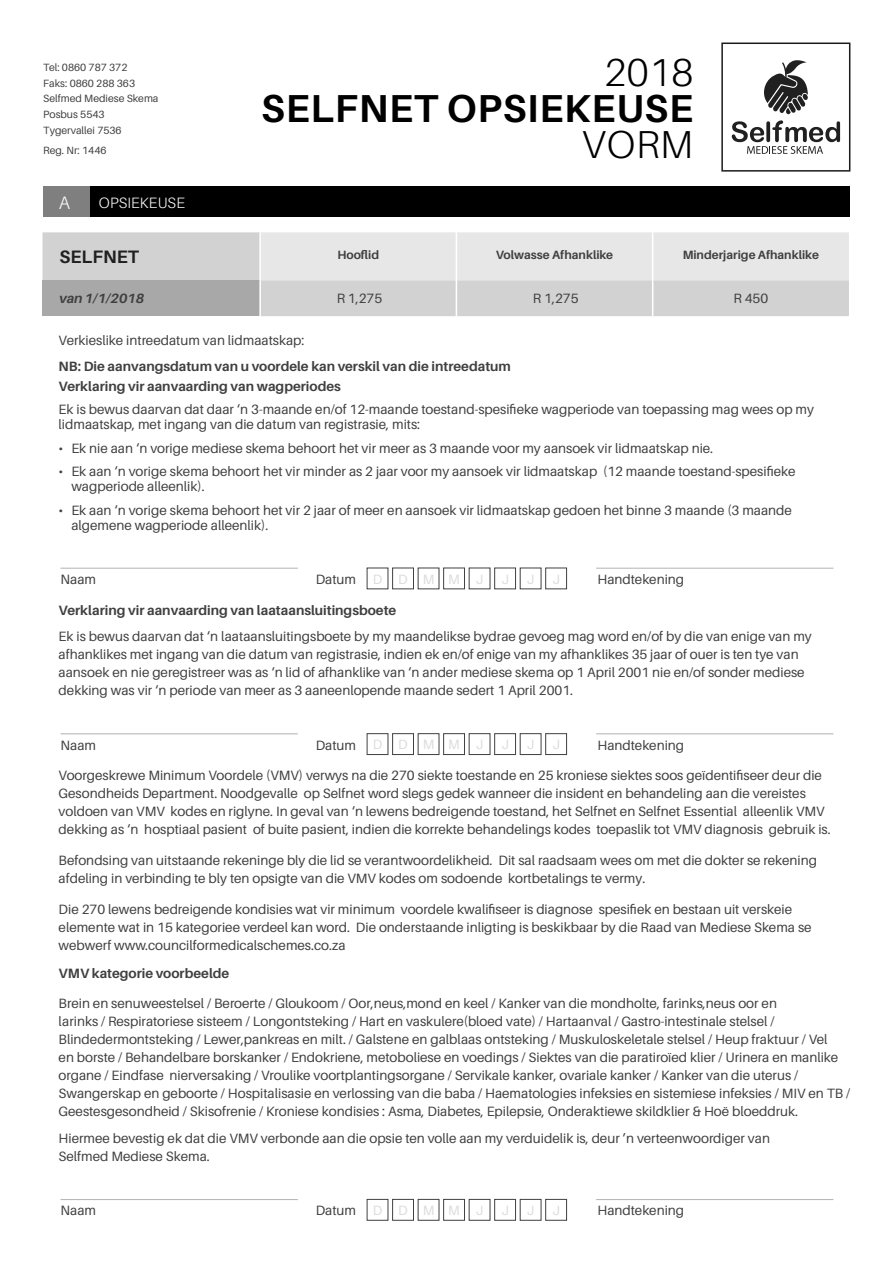
<style>
.page{position:relative;width:893px;height:1263px;background:#fff}
.page>*{position:absolute;margin:0;border:0;box-sizing:border-box;transform-origin:0 0}
.t1{font:700 39px "Aileron";letter-spacing:.02em;color:#000}
.titles{font:300 39px "Aileron";letter-spacing:.015em;color:#000}
.t2{font:700 18px "Aileron";color:#202020}
.titles-2{font:300 18px "Aileron";color:#fff}
.titles-3{font:300 15px "Aileron";letter-spacing:.01em;color:#fff}
.Text{font:13.5px/18px "Aileron";color:#404040}
.Text-2{font:700 13.5px "Aileron";color:#404040}
.Text-3{font:13.5px "Aileron";color:#dcdcdc}
.t3{font:italic 700 13.5px "Aileron";color:#404040}
.t4{font:700 12px "Aileron";color:#404040}
.t5{font:10.5px "Aileron";color:#404040}
</style>
<div class="page">
<div style="left:721px;top:43px;width:129px;height:129px;border:2px solid #1b1b1b"></div>
<div style="left:43px;top:232px;width:806px;height:84px;background:#d2d2d2"></div>
<div style="left:261px;top:232px;width:588px;height:48px;background:#e7e7e7"></div>
<div style="left:43px;top:280px;width:217px;height:36px;background:#a8a8a8"></div>
<hr style="left:259px;top:232px;width:2px;height:48px;background:#fff">
<hr style="left:259px;top:280px;width:2px;height:36px;background:#fff">
<hr style="left:456px;top:280px;width:1px;height:36px;background:#fff">
<hr style="left:456px;top:232px;width:1px;height:48px;background:#fff">
<hr style="left:652px;top:232px;width:1px;height:48px;background:#fff">
<hr style="left:652px;top:280px;width:1px;height:36px;background:#fff">
<svg style="left:732px;top:60px;width:108px;height:94px"></svg>
<div style="left:90px;top:187px;width:760px;height:30px;background:#000"></div>
<div style="left:43px;top:187px;width:47px;height:30px;background:#7f7f7f"></div>
<hr style="left:61px;top:568px;width:237px;height:1px;background:#b2b2b2">
<hr style="left:596px;top:568px;width:237px;height:1px;background:#b2b2b2">
<div style="left:392px;top:568px;width:22px;height:21px;border:1px solid #404040"></div>
<div style="left:443px;top:568px;width:22px;height:21px;border:1px solid #404040"></div>
<div style="left:494px;top:568px;width:22px;height:21px;border:1px solid #404040"></div>
<div style="left:545px;top:568px;width:22px;height:21px;border:1px solid #404040"></div>
<hr style="left:61px;top:733px;width:237px;height:1px;background:#b2b2b2">
<hr style="left:596px;top:733px;width:237px;height:1px;background:#b2b2b2">
<div style="left:367px;top:733px;width:21px;height:22px;border:1px solid #404040"></div>
<div style="left:392px;top:733px;width:22px;height:22px;border:1px solid #404040"></div>
<div style="left:418px;top:733px;width:21px;height:22px;border:1px solid #404040"></div>
<div style="left:443px;top:733px;width:22px;height:22px;border:1px solid #404040"></div>
<div style="left:469px;top:733px;width:21px;height:22px;border:1px solid #404040"></div>
<div style="left:494px;top:733px;width:22px;height:22px;border:1px solid #404040"></div>
<div style="left:520px;top:733px;width:21px;height:22px;border:1px solid #404040"></div>
<div style="left:545px;top:733px;width:22px;height:22px;border:1px solid #404040"></div>
<hr style="left:61px;top:1199px;width:237px;height:1px;background:#b2b2b2">
<hr style="left:596px;top:1199px;width:237px;height:1px;background:#b2b2b2">
<div style="left:367px;top:1199px;width:21px;height:21px;border:1px solid #404040"></div>
<div style="left:392px;top:1199px;width:22px;height:21px;border:1px solid #404040"></div>
<div style="left:418px;top:1199px;width:21px;height:21px;border:1px solid #404040"></div>
<div style="left:443px;top:1199px;width:22px;height:21px;border:1px solid #404040"></div>
<div style="left:494px;top:1199px;width:22px;height:21px;border:1px solid #404040"></div>
<div style="left:545px;top:1199px;width:22px;height:21px;border:1px solid #404040"></div>
<p class="t5" style="left:43px;top:61px;width:86px">Tel: 0860 787 372</p>
<p class="t5" style="left:43px;top:77px;width:93px">Faks: 0860 288 363</p>
<p class="t5" style="left:43px;top:93px;width:117px">Selfmed Mediese Skema</p>
<p class="t5" style="left:43px;top:109px;width:63px">Posbus 5543</p>
<p class="t5" style="left:43px;top:124px;width:80px">Tygervallei 7536</p>
<p class="t5" style="left:43px;top:144px;width:65px">Reg. Nr: 1446</p>
<p class="titles-2" style="left:59px;top:193px;width:13px">A</p>
<p class="titles-3" style="left:99px;top:194px;width:88px">OPSIEKEUSE</p>
<p class="titles" style="left:604px;top:51px;width:90px">2018</p>
<p class="t1" style="left:261px;top:87px;width:433px">SELFNET OPSIEKEUSE</p>
<p class="titles" style="left:582px;top:123px;width:113px">VORM</p>
<p class="t2" style="left:60px;top:247px;width:81px">SELFNET</p>
<p class="t4" style="left:337px;top:248px;width:43px">Hooflid</p>
<p class="t4" style="left:496px;top:248px;width:119px">Volwasse Afhanklike</p>
<p class="t4" style="left:683px;top:248px;width:138px">Minderjarige Afhanklike</p>
<p class="t3" style="left:60px;top:291px;width:86px">van 1/1/2018</p>
<p class="Text" style="left:337px;top:290px;width:47px">R 1,275</p>
<p class="Text" style="left:533px;top:290px;width:47px">R 1,275</p>
<p class="Text" style="left:733px;top:290px;width:36px">R 450</p>
<p class="Text" style="left:59px;top:331px;width:247px">Verkieslike intreedatum van lidmaatskap:</p>
<p class="Text-2" style="left:59px;top:359px;width:454px">NB: Die aanvangsdatum van u voordele kan verskil van die intreedatum</p>
<p class="Text-2" style="left:59px;top:378px;width:284px">Verklaring vir aanvaarding van wagperiodes</p>
<p class="Text" style="left:59px;top:402px;width:757px;line-height:15px">Ek is bewus daarvan dat daar ‘n 3-maande en/of 12-maande toestand-spesifieke wagperiode van toepassing mag wees op my lidmaatskap, met ingang van die datum van registrasie, mits:</p>
<p class="Text" style="left:59px;top:439px;width:656px">• Ek nie aan ‘n vorige mediese skema behoort het vir meer as 3 maande voor my aansoek vir lidmaatskap nie.</p>
<p class="Text" style="left:71px;top:464px;width:726px;line-height:15px;text-indent:-13px">• Ek aan ‘n vorige skema behoort het vir minder as 2 jaar voor my aansoek vir lidmaatskap (12 maande toestand-spesifieke wagperiode alleenlik).</p>
<p class="Text" style="left:71px;top:502px;width:722px;line-height:15px;text-indent:-13px">• Ek aan ‘n vorige skema behoort het vir 2 jaar of meer en aansoek vir lidmaatskap gedoen het binne 3 maande (3 maande algemene wagperiode alleenlik).</p>
<p class="Text" style="left:61px;top:570px;width:37px">Naam</p>
<p class="Text" style="left:316px;top:570px;width:42px">Datum</p>
<p class="Text-3" style="left:373px;top:571px;width:11px">D</p>
<p class="Text-3" style="left:398px;top:571px;width:11px">D</p>
<p class="Text-3" style="left:423px;top:571px;width:13px">M</p>
<p class="Text-3" style="left:448px;top:571px;width:13px">M</p>
<p class="Text-3" style="left:476px;top:571px;width:9px">J</p>
<p class="Text-3" style="left:501px;top:571px;width:9px">J</p>
<p class="Text-3" style="left:527px;top:571px;width:9px">J</p>
<p class="Text-3" style="left:552px;top:571px;width:9px">J</p>
<p class="Text" style="left:598px;top:570px;width:88px">Handtekening</p>
<p class="Text-2" style="left:59px;top:602px;width:339px">Verklaring vir aanvaarding van laataansluitingsboete</p>
<p class="Text" style="left:59px;top:628px;width:755px">Ek is bewus daarvan dat ‘n laataansluitingsboete by my maandelikse bydrae gevoeg mag word en/of by die van enige van my afhanklikes met ingang van die datum van registrasie, indien ek en/of enige van my afhanklikes 35 jaar of ouer is ten tye van aansoek en nie geregistreer was as ‘n lid of afhanklike van ‘n ander mediese skema op 1 April 2001 nie en/of sonder mediese dekking was vir ‘n periode van meer as 3 aaneenlopende maande sedert 1 April 2001.</p>
<p class="Text" style="left:61px;top:736px;width:37px">Naam</p>
<p class="Text" style="left:316px;top:736px;width:42px">Datum</p>
<p class="Text-3" style="left:373px;top:737px;width:11px">D</p>
<p class="Text-3" style="left:398px;top:737px;width:11px">D</p>
<p class="Text-3" style="left:423px;top:737px;width:13px">M</p>
<p class="Text-3" style="left:448px;top:737px;width:13px">M</p>
<p class="Text-3" style="left:476px;top:737px;width:9px">J</p>
<p class="Text-3" style="left:501px;top:737px;width:9px">J</p>
<p class="Text-3" style="left:527px;top:737px;width:9px">J</p>
<p class="Text-3" style="left:552px;top:737px;width:9px">J</p>
<p class="Text" style="left:598px;top:736px;width:88px">Handtekening</p>
<p class="Text" style="left:59px;top:767px;width:774px">Voorgeskrewe Minimum Voordele (VMV) verwys na die 270 siekte toestande en 25 kroniese siektes soos geïdentifiseer deur die Gesondheids Department. Noodgevalle op Selfnet word slegs gedek wanneer die insident en behandeling aan die vereistes voldoen van VMV kodes en riglyne. In geval van ‘n lewens bedreigende toestand, het Selfnet en Selfnet Essential alleenlik VMV dekking as ‘n hosptiaal pasient of buite pasient, indien die korrekte behandelings kodes toepaslik tot VMV diagnosis gebruik is.</p>
<p class="Text" style="left:59px;top:851px;width:760px">Befondsing van uitstaande rekeninge bly die lid se verantwoordelikheid. Dit sal raadsaam wees om met die dokter se rekening afdeling in verbinding te bly ten opsigte van die VMV kodes om sodoende kortbetalings te vermy.</p>
<p class="Text" style="left:59px;top:900px;width:754px">Die 270 lewens bedreigende kondisies wat vir minimum voordele kwalifiseer is diagnose spesifiek en bestaan uit verskeie elemente wat in 15 kategoriee verdeel kan word. Die onderstaande inligting is beskikbaar by die Raad van Mediese Skema se webwerf www.councilformedicalschemes.co.za</p>
<p class="Text-2" style="left:59px;top:965px;width:172px">VMV kategorie voorbeelde</p>
<p class="Text" style="left:59px;top:995px;width:793px">Brein en senuweestelsel / Beroerte / Gloukoom / Oor,neus,mond en keel / Kanker van die mondholte, farinks,neus oor en<br>larinks / Respiratoriese sisteem / Longontsteking / Hart en vaskulere(bloed vate) / Hartaanval / Gastro-intestinale stelsel / Blindedermontsteking / Lewer,pankreas en milt. / Galstene en galblaas ontsteking / Muskuloskeletale stelsel / Heup fraktuur / Vel<br>en borste / Behandelbare borskanker / Endokriene, metoboliese en voedings / Siektes van die paratiroïed klier / Urinera en manlike organe / Eindfase nierversaking / Vroulike voortplantingsorgane / Servikale kanker, ovariale kanker / Kanker van die uterus / Swangerskap en geboorte / Hospitalisasie en verlossing van die baba / Haematologies infeksies en sistemiese infeksies / MIV en TB / Geestesgesondheid / Skisofrenie / Kroniese kondisies : Asma, Diabetes, Epilepsie, Onderaktiewe skildklier &amp; Hoë bloeddruk.</p>
<p class="Text" style="left:59px;top:1129px;width:713px">Hiermee bevestig ek dat die VMV verbonde aan die opsie ten volle aan my verduidelik is, deur ’n verteenwoordiger van<br>Selfmed Mediese Skema.</p>
<p class="Text" style="left:61px;top:1202px;width:37px">Naam</p>
<p class="Text" style="left:316px;top:1202px;width:42px">Datum</p>
<p class="Text-3" style="left:373px;top:1203px;width:11px">D</p>
<p class="Text-3" style="left:398px;top:1203px;width:11px">D</p>
<p class="Text-3" style="left:423px;top:1203px;width:13px">M</p>
<p class="Text-3" style="left:448px;top:1203px;width:13px">M</p>
<p class="Text-3" style="left:476px;top:1203px;width:9px">J</p>
<p class="Text-3" style="left:501px;top:1203px;width:9px">J</p>
<p class="Text-3" style="left:527px;top:1203px;width:9px">J</p>
<p class="Text-3" style="left:552px;top:1203px;width:9px">J</p>
<p class="Text" style="left:598px;top:1202px;width:88px">Handtekening</p>
</div>
